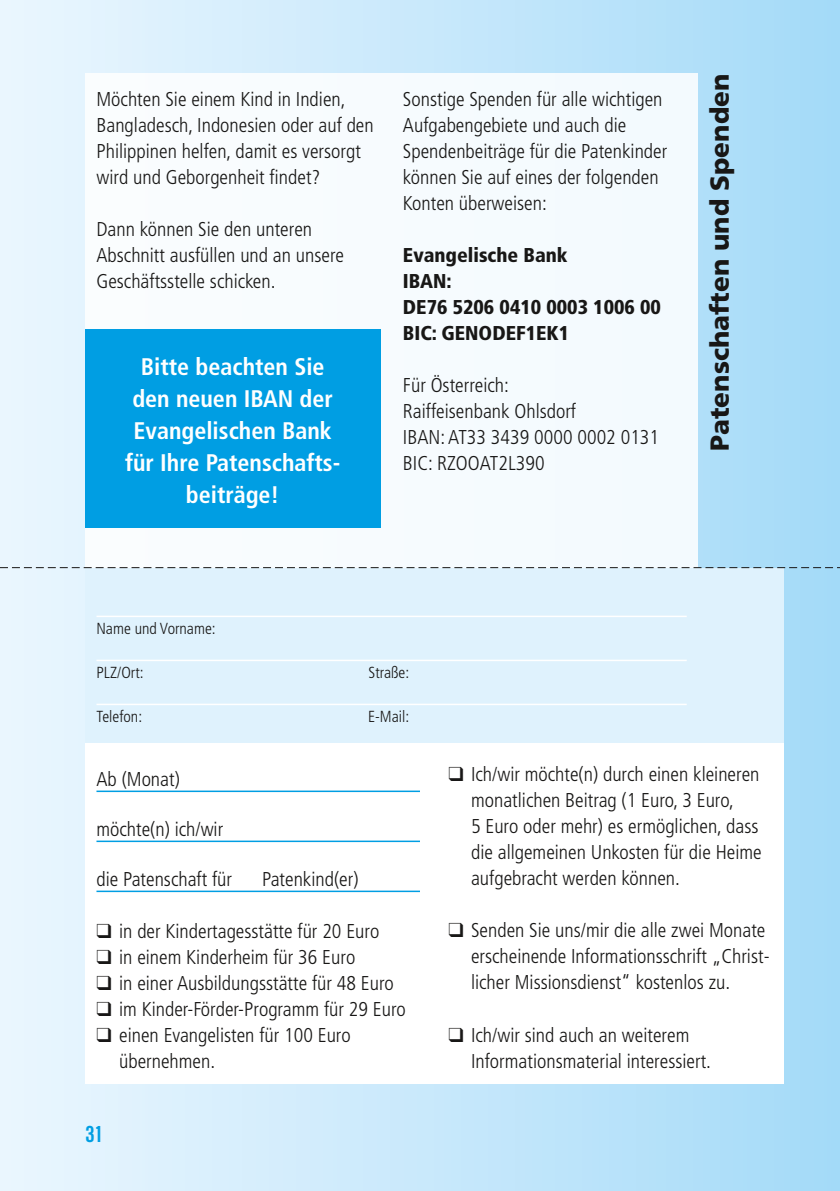
<style>
.page{position:relative;width:840px;height:1191px;background:#fff}
.page>*{position:absolute;margin:0;border:0;box-sizing:border-box;transform-origin:0 0}
.t1{font:900 26px "Frutiger LT Std";color:#181716}
.t2{font:700 condensed 24px/32px "Frutiger LT Std";color:#fff;text-align:center}
.t3{font:700 condensed 24px "Nimbus Sans D";color:#009ee3}
.t4{font:300 condensed 20px/26px "Frutiger LT Std";color:#181716}
.t5{font:900 condensed 20px/26px "Frutiger LT Std";color:#181716}
.t6{font:300 condensed 16px "Frutiger LT Std";color:#181716}
</style>
<div class="page">
<div style="left:0;top:0;width:839px;height:1191px;background:linear-gradient(to right,#ecf6fe,#a5dbf8)"></div>
<div style="left:85px;top:74px;width:612px;height:1009px;background:#f6fbfe"></div>
<div style="left:85px;top:329px;width:295px;height:198px;background:#009ee3"></div>
<div style="left:85px;top:568px;width:697px;height:209px;background:#dff2fd"></div>
<hr style="left:96px;top:615px;width:590px;height:2px;background:#fff">
<hr style="left:96px;top:659px;width:590px;height:2px;background:#fff">
<hr style="left:96px;top:703px;width:590px;height:2px;background:#fff">
<div style="left:85px;top:743px;width:697px;height:340px;background:#fff"></div>
<hr style="left:96px;top:790px;width:324px;height:2px;background:#009ee3">
<hr style="left:96px;top:840px;width:324px;height:2px;background:#009ee3">
<hr style="left:96px;top:890px;width:324px;height:2px;background:#009ee3">
<svg style="left:0;top:567px;width:839px;height:1px"></svg>
<p class="t4" style="left:96px;top:86px;width:278px">Möchten Sie einem Kind in Indien, Bangladesch, Indonesien oder auf den Philippinen helfen, damit es versorgt wird und Geborgenheit findet?</p>
<p class="t4" style="left:96px;top:216px;width:249px">Dann können Sie den unteren<br>Abschnitt ausfüllen und an unsere<br>Geschäftsstelle schicken.</p>
<p class="t2" style="left:125px;top:351px;width:216px">Bitte beachten Sie den neuen IBAN der<br>Evangelischen Bank für Ihre Patenschafts&shy;beiträge!</p>
<p class="t4" style="left:403px;top:86px;width:266px">Sonstige Spenden für alle wichtigen<br>Aufgabengebiete und auch die<br>Spendenbeiträge für die Patenkinder können Sie auf eines der folgenden<br>Konten überweisen:</p>
<p class="t5" style="left:403px;top:242px;width:259px">Evangelische Bank<br>IBAN:<br>DE76 5206 0410 0003 1006 00<br>BIC: GENODEF1EK1</p>
<p class="t4" style="left:403px;top:372px;width:257px">Für Österreich:<br>Raiffeisenbank Ohlsdorf<br>IBAN: AT33 3439 0000 0002 0131<br>BIC: RZOOAT2L390</p>
<h1 class="t1" style="left:703px;top:451px;width:379px;rotate:-90deg">Patenschaften und Spenden</h1>
<p class="t6" style="left:96px;top:619px;width:121px">Name und Vorname:</p>
<p class="t6" style="left:96px;top:663px;width:49px">PLZ/Ort:</p>
<p class="t6" style="left:368px;top:663px;width:42px">Straße:</p>
<p class="t6" style="left:96px;top:707px;width:47px">Telefon:</p>
<p class="t6" style="left:368px;top:707px;width:43px">E-Mail:</p>
<p class="t4" style="left:96px;top:766px;width:85px">Ab (Monat)</p>
<p class="t4" style="left:96px;top:816px;width:128px">möchte(n) ich/wir</p>
<p class="t4" style="left:96px;top:866px;width:137px">die Patenschaft für</p>
<p class="t4" style="left:262px;top:866px;width:98px">Patenkind(er)</p>
<p class="t4" style="left:96px;top:918px;width:284px">❑ in der Kindertagesstätte für 20 Euro</p>
<p class="t4" style="left:96px;top:944px;width:260px">❑ in einem Kinderheim für 36 Euro</p>
<p class="t4" style="left:96px;top:970px;width:299px">❑ in einer Ausbildungsstätte für 48 Euro</p>
<p class="t4" style="left:96px;top:996px;width:311px">❑ im Kinder-Förder-Programm für 29 Euro</p>
<p class="t4" style="left:119px;top:1022px;width:233px;text-indent:-23px">❑ einen Evangelisten für 100 Euro übernehmen.</p>
<p class="t3" style="left:85px;top:1121px;width:20px">31</p>
<p class="t4" style="left:471px;top:761px;width:292px;text-indent:-23px">❑ Ich/wir möchte(n) durch einen kleineren monatlichen Beitrag (1 Euro, 3 Euro,<br>5 Euro oder mehr) es ermöglichen, dass die allgemeinen Unkosten für die Heime aufgebracht werden können.</p>
<p class="t4" style="left:471px;top:917px;width:300px;text-indent:-23px">❑ Senden Sie uns/mir die alle zwei Monate erscheinende Informationsschrift „Christ&shy;licher Missionsdienst“ kostenlos zu.</p>
<p class="t4" style="left:471px;top:1021px;width:241px;text-indent:-23px">❑ Ich/wir sind auch an weiterem<br>Informationsmaterial interessiert.</p>
</div>
